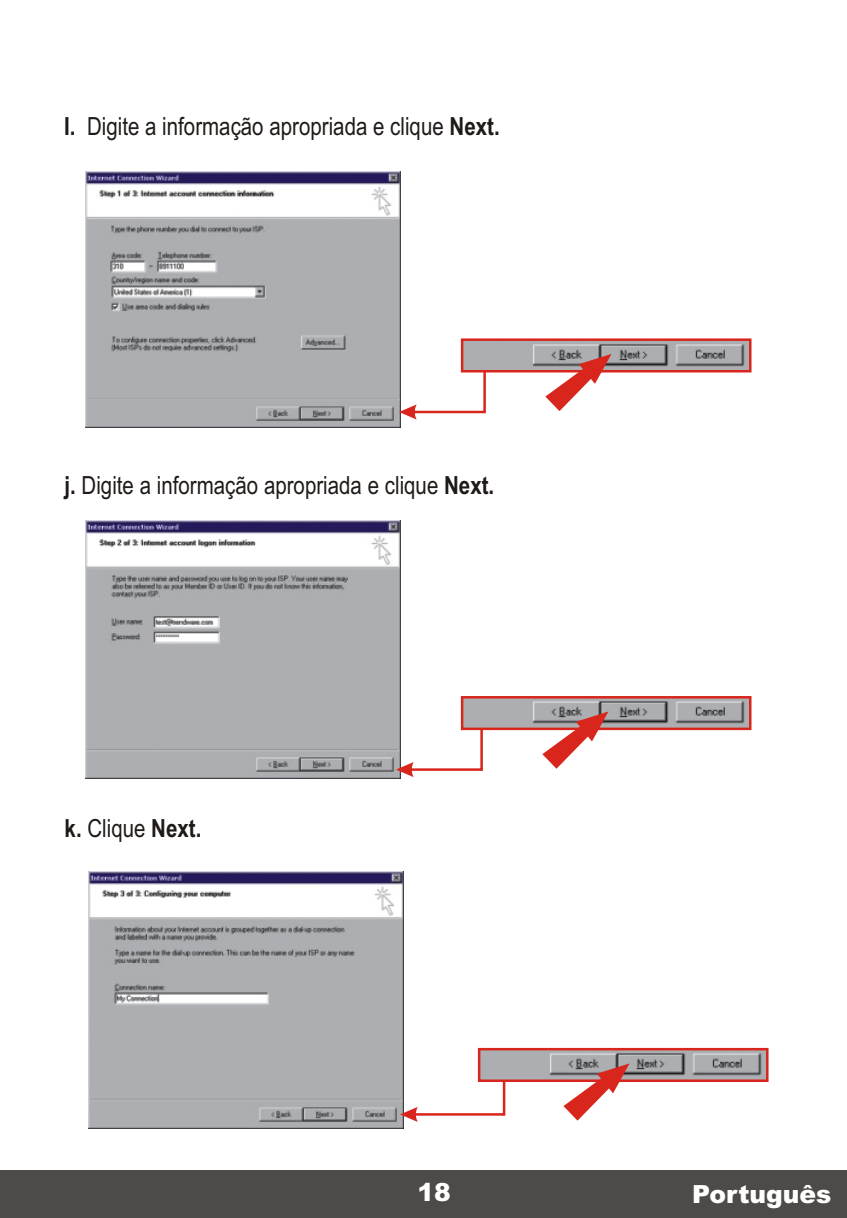
<style>
.page{position:relative;width:847px;height:1218px;background:#fff}
.page>*{position:absolute;margin:0;border:0;box-sizing:border-box;transform-origin:0 0}
.t1{font:25px "Arial Narrow";color:#1f1a17}
.t2{font:700 25px "Arial Narrow";color:#1f1a17}
.t3{font:900 25px "Arial";color:#fff}
.s1{font-weight:700}
.s2{font-weight:400}
</style>
<div class="page">
<div style="left:0;top:1170px;width:847px;height:48px;background:#4d4a47"></div>
<img style="left:85px;top:520px;width:315px;height:258px">
<img style="left:85px;top:171px;width:315px;height:256px">
<svg style="left:399px;top:365px;width:87px;height:55px"></svg>
<svg style="left:396px;top:723px;width:87px;height:54px"></svg>
<img style="left:465px;top:342px;width:282px;height:26px">
<div style="left:461px;top:338px;width:290px;height:34px;border:3px solid #d9261c"></div>
<img style="left:465px;top:700px;width:282px;height:26px">
<div style="left:461px;top:696px;width:290px;height:34px;border:3px solid #d9261c"></div>
<svg style="left:545px;top:354px;width:66px;height:57px"></svg>
<svg style="left:542px;top:711px;width:66px;height:58px"></svg>
<img style="left:89px;top:871px;width:315px;height:257px">
<svg style="left:400px;top:1063px;width:105px;height:59px"></svg>
<img style="left:482px;top:1052px;width:282px;height:26px">
<div style="left:478px;top:1048px;width:290px;height:34px;border:3px solid #d9261c"></div>
<svg style="left:563px;top:1063px;width:66px;height:58px"></svg>
<p class="t1" style="left:64px;top:117px;width:437px"><span class="s1">I.</span> Digite a informação apropriada e clique <span class="s1">Next.</span></p>
<p class="t1" style="left:64px;top:475px;width:431px"><span class="s1">j.</span> Digite a informação apropriada e clique <span class="s1">Next.</span></p>
<p class="t2" style="left:65px;top:819px;width:138px">k. <span class="s2">Clique</span> Next.</p>
<p class="t3" style="left:417px;top:1183px;width:35px">18</p>
<p class="t3" style="left:692px;top:1185px;width:141px">Português</p>
</div>
